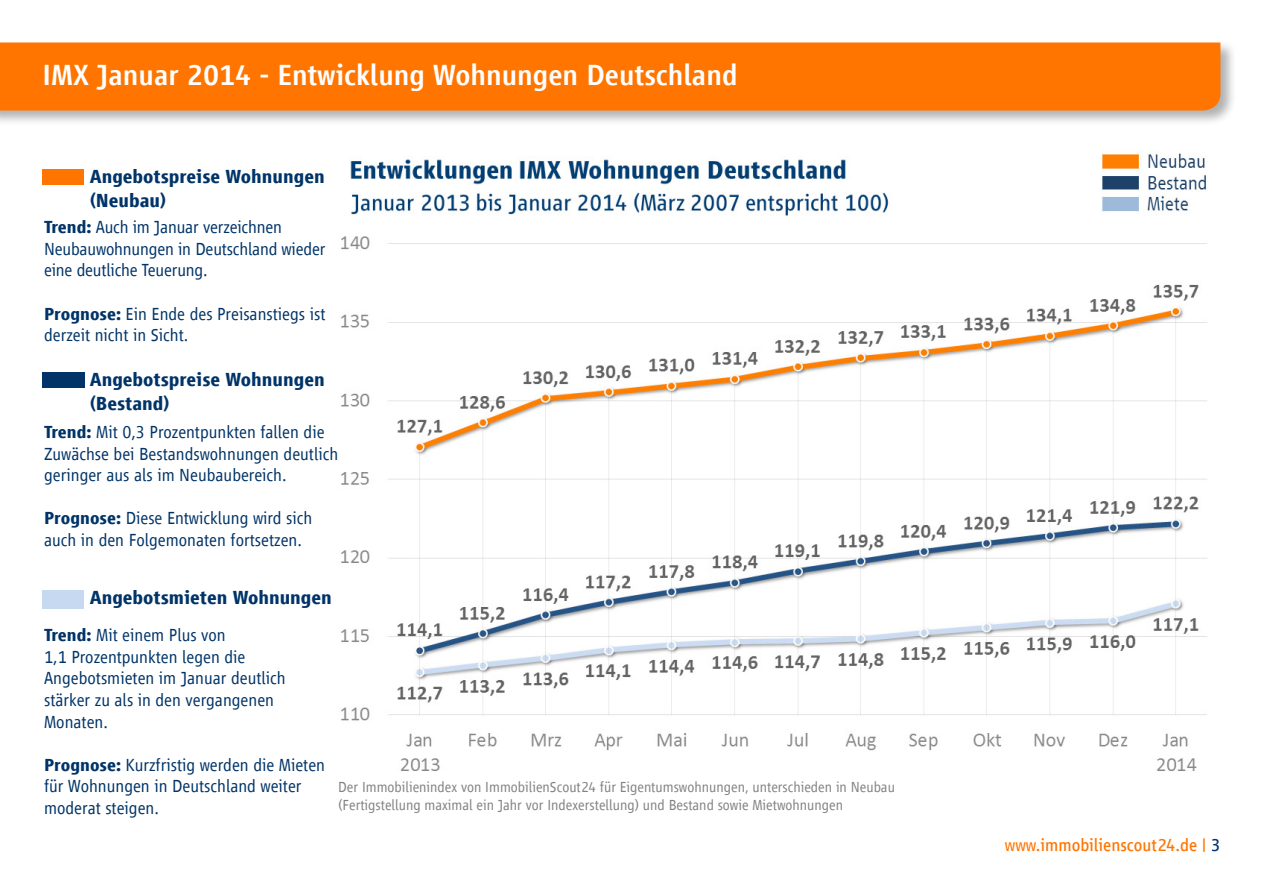
<style>
.page{position:relative;width:1263px;height:893px;background:#fff}
.page>*{position:absolute;margin:0;border:0;box-sizing:border-box;transform-origin:0 0}
.TitlePage{font:500 30px "Scout Vialog";color:#fff}
.t1{font:700 19.5px/23.4px "Scout Vialog";color:#003468}
.t2{font:300 18px/21.6px "Scout Vialog";color:#003468}
.t3{font:18px "Scout Vialog";color:#ff7500}
.t4{font:300 15px/18px "Scout Vialog";color:#828282}
.s1{font-weight:700}
.s2{color:#003468}
</style>
<div class="page">
<div style="left:0;top:40px;width:1236px;height:87px;background:#231f20;opacity:.35"></div>
<div style="left:0;top:43px;width:1220px;height:68px;background:#ff7500"></div>
<svg style="left:43px;top:169px;width:41px;height:16px"></svg>
<svg style="left:43px;top:590px;width:41px;height:18px"></svg>
<svg style="left:43px;top:372px;width:42px;height:16px"></svg>
<img style="left:341px;top:153px;width:866px;height:618px">
<p class="TitlePage" style="left:43px;top:59px;width:697px">IMX Januar 2014 - Entwicklung Wohnungen Deutschland</p>
<p class="t1" style="left:90px;top:165px;width:237px">Angebotspreise Wohnungen (Neubau)</p>
<p class="t2" style="left:44px;top:216px;width:283px"><span class="s1">Trend:</span> Auch im Januar verzeichnen<br>Neubauwohnungen in Deutschland wieder eine deutliche Teuerung.</p>
<p class="t2" style="left:44px;top:303px;width:283px"><span class="s1">Prognose:</span> Ein Ende des Preisanstiegs ist derzeit nicht in Sicht.</p>
<p class="t1" style="left:90px;top:368px;width:237px">Angebotspreise Wohnungen (Bestand)</p>
<p class="t2" style="left:44px;top:421px;width:296px"><span class="s1">Trend:</span> Mit 0,3 Prozentpunkten fallen die<br>Zuwächse bei Bestandswohnungen deutlich geringer aus als im Neubaubereich.</p>
<p class="t2" style="left:44px;top:508px;width:270px"><span class="s1">Prognose:</span> Diese Entwicklung wird sich auch in den Folgemonaten fortsetzen.</p>
<p class="t1" style="left:90px;top:586px;width:244px">Angebotsmieten Wohnungen</p>
<p class="t2" style="left:44px;top:624px;width:243px"><span class="s1">Trend:</span> Mit einem Plus von<br>1,1 Prozentpunkten legen die<br>Angebotsmieten im Januar deutlich stärker zu als in den vergangenen<br>Monaten.</p>
<p class="t2" style="left:44px;top:754px;width:282px"><span class="s1">Prognose:</span> Kurzfristig werden die Mieten für Wohnungen in Deutschland weiter moderat steigen.</p>
<p class="t4" style="left:338px;top:778px;width:558px">Der Immobilienindex von ImmobilienScout24 für Eigentumswohnungen, unterschieden in Neubau (Fertigstellung maximal ein Jahr vor Indexerstellung) und Bestand sowie Mietwohnungen</p>
<p class="t3" style="left:1005px;top:835px;width:217px">www.immobilienscout24.de | <span class="s2">3</span></p>
</div>
